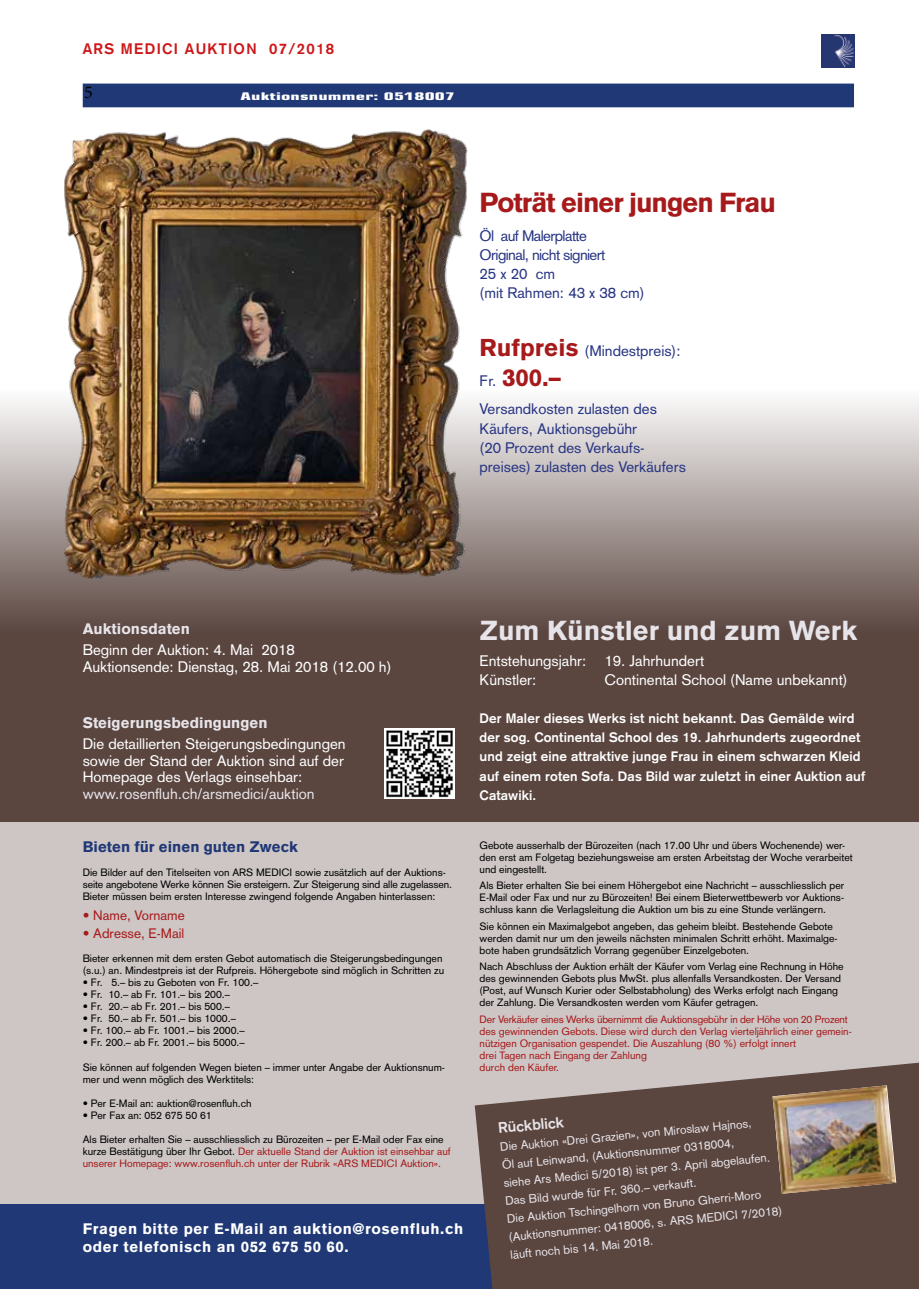
<style>
.page{position:relative;width:919px;height:1289px;background:#fff}
.page>*{position:absolute;margin:0;border:0;box-sizing:border-box;transform-origin:0 0}
.t1{font:900 27px "Akzidenz Grotesk";color:#e7e4e9}
.t2{font:900 27px "Akzidenz Grotesk";letter-spacing:-.04em;color:#a71a1b}
.t3{font:900 24px "Akzidenz Grotesk";color:#a71a1b}
.t4{font:18px "Minion Pro";color:#000}
.t5{font:15px/16.5px "Akzidenz Grotesk";color:#fff}
.t6{font:15px/19.2px "Akzidenz Grotesk";color:#283583}
.t7{font:900 15px/18px "Akzidenz Grotesk";letter-spacing:.04em;color:#fff}
.t8{font:15px/19.2px "Akzidenz Grotesk";letter-spacing:-.04em;color:#283583}
.t9{font:900 15px "Akzidenz Grotesk";color:#e7e4e9}
.t10{font:15px "Akzidenz Grotesk";color:#e7e4e9}
.t11{font:900 15px "Akzidenz Grotesk";color:#203876}
.t12{font:700 15px "Akzidenz Grotesk";letter-spacing:.09em;color:#cd171a}
.t13{font:700 15px "Akzidenz Grotesk";color:#e7e4e9}
.t14{font:700 13.5px/19.2px "Akzidenz Grotesk";letter-spacing:.01em;color:#fff}
.t15{font:13.5px "Akzidenz Grotesk";color:#a71a1b}
.t16{font:12px/17.9px "Akzidenz Grotesk";color:#e7e4e9}
.t17{font:10.5px/12px "Akzidenz Grotesk";color:#000}
.t18{font:10.5px/12px "Akzidenz Grotesk";color:#a71a1b}
.t19{font:700 condensed 10.5px "Eurostile";letter-spacing:.01em;color:#fff;scale:1.91 1}
.s1{font-weight:900;font-size:24px;color:#a71a1b}
.s2{font-weight:400;font-size:15px;color:#283583}
.s3{color:#000}
</style>
<div class="page">
<div style="left:0;top:171px;width:918px;height:1049px;background:#5a453f"></div>
<svg style="left:0;top:101px;width:918px;height:520px;fill:#fff"></svg>
<div style="left:0;top:821px;width:918px;height:397px;background:#cdc6c5"></div>
<div style="left:83px;top:84px;width:770px;height:23px;background:#203876"></div>
<div style="left:0;top:1204px;width:918px;height:84px;background:#203876"></div>
<img style="left:821px;top:35px;width:32px;height:33px">
<img style="left:384px;top:728px;width:70px;height:70px">
<svg style="left:474px;top:1062px;width:444px;height:226px;background:#675450"></svg>
<img style="left:64px;top:126px;width:404px;height:453px">
<img style="left:772px;top:1085px;width:123px;height:108px">
<h3 class="t12" style="left:83px;top:40px;width:253px">ARS MEDICI AUKTION 07/2018</h3>
<h3 class="t4" style="left:84px;top:80px;width:10px">5</h3>
<p class="t19" style="left:240px;top:89px;width:114px">Auktionsnummer: 0518007</p>
<h1 class="t2" style="left:479px;top:186px;width:298px">Poträt einer jungen Frau</h1>
<h3 class="t8" style="left:479px;top:226px;width:166px">Öl auf Malerplatte<br>Original, nicht signiert<br>25 x 20 cm<br>(mit Rahmen: 43 x 38 cm)</h3>
<h3 class="t6" style="left:479px;top:341px;width:202px"><span class="s1">Rufpreis</span> (Mindestpreis):</h3>
<h2 class="t3" style="left:479px;top:363px;width:83px"><span class="s2">Fr.</span> 300.–</h2>
<h3 class="t6" style="left:479px;top:399px;width:208px">Versandkosten zulasten des<br>Käufers, Auktionsgebühr<br>(20 Prozent des Verkaufs&shy;preises) zulasten des Verkäufers</h3>
<h3 class="t9" style="left:83px;top:619px;width:109px">Auktionsdaten</h3>
<h3 class="t5" style="left:83px;top:641px;width:310px">Beginn der Auktion: 4. Mai 2018<br>Auktionsende: Dienstag, 28. Mai 2018 (12.00 h)</h3>
<h3 class="t9" style="left:83px;top:714px;width:186px">Steigerungsbedingungen</h3>
<h3 class="t5" style="left:83px;top:735px;width:264px;text-align:justify">Die detaillierten Steigerungsbedingungen sowie der Stand der Auktion sind auf der Homepage des Verlags einsehbar:</h3>
<h3 class="t10" style="left:83px;top:784px;width:233px">www.rosenfluh.ch/arsmedici/auktion</h3>
<h3 class="t11" style="left:83px;top:837px;width:217px">Bieten für einen guten Zweck</h3>
<p class="t17" style="left:83px;top:866px;width:371px">Die Bilder auf den Titelseiten von ARS MEDICI sowie zusätzlich auf der Auktions&shy;seite angebotene Werke können Sie ersteigern. Zur Steigerung sind alle zugelassen.<br>Bieter müssen beim ersten Interesse zwingend folgende Angaben hinterlassen:</p>
<p class="t15" style="left:83px;top:906px;width:104px">• Name, Vorname</p>
<p class="t15" style="left:83px;top:924px;width:103px">• Adresse, E-Mail</p>
<p class="t17" style="left:83px;top:951px;width:363px">Bieter erkennen mit dem ersten Gebot automatisch die Steigerungsbedingungen (s.u.) an. Mindestpreis ist der Rufpreis. Höhergebote sind möglich in Schritten zu</p>
<p class="t17" style="left:83px;top:975px;width:177px">• Fr. 5.– bis zu Geboten von Fr. 100.–</p>
<p class="t17" style="left:83px;top:987px;width:149px">• Fr. 10.– ab Fr. 101.– bis 200.–</p>
<p class="t17" style="left:83px;top:999px;width:149px">• Fr. 20.– ab Fr. 201.– bis 500.–</p>
<p class="t17" style="left:83px;top:1011px;width:155px">• Fr. 50.– ab Fr. 501.– bis 1000.–</p>
<p class="t17" style="left:83px;top:1023px;width:163px">• Fr. 100.– ab Fr. 1001.– bis 2000.–</p>
<p class="t17" style="left:83px;top:1035px;width:163px">• Fr. 200.– ab Fr. 2001.– bis 5000.–</p>
<p class="t17" style="left:83px;top:1061px;width:364px">Sie können auf folgenden Wegen bieten – immer unter Angabe der Auktionsnum&shy;mer und wenn möglich des Werktitels:</p>
<p class="t17" style="left:83px;top:1097px;width:170px">• Per E-Mail an: auktion@rosenfluh.ch</p>
<p class="t17" style="left:83px;top:1109px;width:130px">• Per Fax an: 052 675 50 61</p>
<p class="t18" style="left:83px;top:1133px;width:369px"><span class="s3">Als Bieter erhalten Sie – ausschliesslich zu Bürozeiten – per E-Mail oder Fax eine kurze Bestätigung über Ihr Gebot.</span> Der aktuelle Stand der Auktion ist einsehbar auf unserer Homepage: www.rosenfluh.ch unter der Rubrik «ARS MEDICI Auktion».</p>
<h3 class="t7" style="left:83px;top:1219px;width:382px">Fragen bitte per E-Mail an auktion@rosenfluh.ch oder telefonisch an 052 675 50 60.</h3>
<h1 class="t1" style="left:479px;top:614px;width:379px">Zum Künstler und zum Werk</h1>
<h3 class="t5" style="left:479px;top:650px;width:226px;line-height:19.2px">Entstehungsjahr: 19. Jahrhundert<br>Künstler:</h3>
<h3 class="t5" style="left:604px;top:671px;width:245px">Continental School (Name unbekannt)</h3>
<p class="t14" style="left:479px;top:708px;width:387px">Der Maler dieses Werks ist nicht bekannt. Das Gemälde wird der sog. Continental School des 19. Jahrhunderts zugeordnet und zeigt eine attraktive junge Frau in einem schwarzen Kleid auf einem roten Sofa. Das Bild war zuletzt in einer Auktion auf Catawiki.</p>
<p class="t17" style="left:479px;top:838px;width:374px">Gebote ausserhalb der Bürozeiten (nach 17.00 Uhr und übers Wochenende) wer&shy;den erst am Folgetag beziehungsweise am ersten Arbeitstag der Woche verarbeitet und eingestellt.</p>
<p class="t17" style="left:479px;top:879px;width:366px;text-align:justify">Als Bieter erhalten Sie bei einem Höhergebot eine Nachricht – ausschliesslich per E-Mail oder Fax und nur zu Bürozeiten! Bei einem Bieterwettbewerb vor Auktions&shy;schluss kann die Verlagsleitung die Auktion um bis zu eine Stunde verlängern.</p>
<p class="t17" style="left:479px;top:919px;width:359px">Sie können ein Maximalgebot angeben, das geheim bleibt. Bestehende Gebote werden damit nur um den jeweils nächsten minimalen Schritt erhöht. Maximalge&shy;bote haben grundsätzlich Vorrang gegenüber Einzelgeboten.</p>
<p class="t17" style="left:479px;top:960px;width:365px">Nach Abschluss der Auktion erhält der Käufer vom Verlag eine Rechnung in Höhe des gewinnenden Gebots plus MwSt. plus allenfalls Versandkosten. Der Versand (Post, auf Wunsch Kurier oder Selbstabholung) des Werks erfolgt nach Eingang der Zahlung. Die Versandkosten werden vom Käufer getragen.</p>
<p class="t18" style="left:479px;top:1012px;width:373px">Der Verkäufer eines Werks übernimmt die Auktionsgebühr in der Höhe von 20 Prozent des gewinnenden Gebots. Diese wird durch den Verlag vierteljährlich einer gemein&shy;nützigen Organisation gespendet. Die Auszahlung (80 %) erfolgt innert<br>drei Tagen nach Eingang der Zahlung<br>durch den Käufer.</p>
<h3 class="t13" style="left:497px;top:1119px;width:67px;rotate:-6deg">Rückblick</h3>
<p class="t16" style="left:498px;top:1139px;width:276px;rotate:-6deg">Die Auktion «Drei Grazien», von Miroslaw Hajnos,<br>Öl auf Leinwand, (Auktionsnummer 0318004,<br>siehe Ars Medici 5/2018) ist per 3. April abgelaufen.<br>Das Bild wurde für Fr. 360.– verkauft.<br>Die Auktion Tschingelhorn von Bruno Gherri-Moro (Auktionsnummer: 0418006, s. ARS MEDICI 7/2018) läuft noch bis 14. Mai 2018.</p>
</div>
